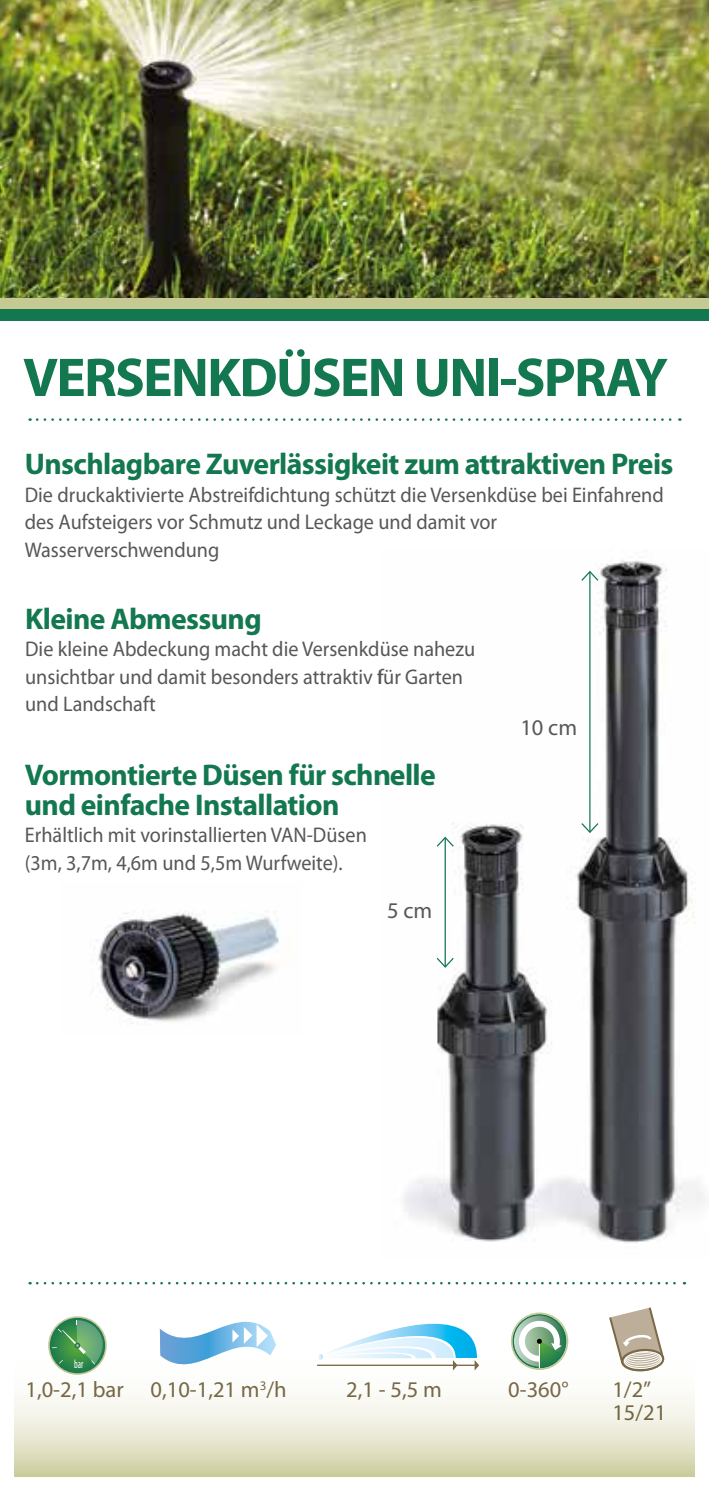
<style>
.page{position:relative;width:709px;height:1489px;background:#fff}
.page>*{position:absolute;margin:0;border:0;box-sizing:border-box;transform-origin:0 0}
.t1{font:700 55px "Myriad Pro";letter-spacing:-.03em;color:#137750}
.t2{font:700 30px/30px "Myriad Pro";letter-spacing:-.02em;color:#137750}
.t3{font:22.5px/22.5px "Myriad Pro";color:#796a49}
.t4{font:22.5px "Myriad Pro";color:#575756}
.t5{font:21.25px/27.5px "Myriad Pro";color:#575756;scale:.95 1}
.t6{font:condensed 12.25px "Myriad Pro";color:#fff;scale:.75 1}
</style>
<div class="page">
<div style="left:0;top:0;width:709px;height:321px;background:#137750"></div>
<div style="left:0;top:0;width:709px;height:308px;background:#c7c993"></div>
<svg style="left:37px;top:418px;width:643px;height:3px"></svg>
<svg style="left:37px;top:1282px;width:648px;height:2px"></svg>
<img style="left:0;top:0;width:709px;height:298px">
<img style="left:404px;top:560px;width:300px;height:683px">
<svg style="left:51px;top:1316px;width:53px;height:17px"></svg>
<svg style="left:512px;top:1312px;width:55px;height:21px"></svg>
<svg style="left:609px;top:1307px;width:49px;height:26px"></svg>
<svg style="left:160px;top:1321px;width:111px;height:12px"></svg>
<svg style="left:381px;top:1323px;width:86px;height:10px"></svg>
<svg style="left:14px;top:1333px;width:680px;height:143px"></svg>
<hr style="left:589px;top:571px;width:1px;height:261px;background:#137750">
<svg style="left:580px;top:570px;width:19px;height:12px"></svg>
<svg style="left:580px;top:821px;width:19px;height:13px"></svg>
<hr style="left:444px;top:837px;width:2px;height:129px;background:#137750">
<svg style="left:435px;top:835px;width:20px;height:13px"></svg>
<svg style="left:435px;top:956px;width:20px;height:12px"></svg>
<img style="left:94px;top:911px;width:185px;height:112px">
<h1 class="t1" style="left:23px;top:341px;width:646px">VERSENKDÜSEN UNI-SPRAY</h1>
<h2 class="t2" style="left:25px;top:448px;width:650px">Unschlagbare Zuverlässigkeit zum attraktiven Preis</h2>
<p class="t5" style="left:25px;top:480px;width:674px">Die druckaktivierte Abstreifdichtung schützt die Versenkdüse bei Einfahrend des Aufsteigers vor Schmutz und Leckage und damit vor<br>Wasserverschwendung</p>
<h2 class="t2" style="left:25px;top:602px;width:238px">Kleine Abmessung</h2>
<p class="t5" style="left:25px;top:635px;width:475px">Die kleine Abdeckung macht die Versenkdüse nahezu unsichtbar und damit besonders attraktiv für Garten und Landschaft</p>
<h2 class="t2" style="left:25px;top:758px;width:412px">Vormontierte Düsen für schnelle und einfache Installation</h2>
<p class="t5" style="left:25px;top:821px;width:361px">Erhältlich mit vorinstallierten VAN-Düsen (3m, 3,7m, 4,6m und 5,5m Wurfweite).</p>
<p class="t4" style="left:387px;top:896px;width:47px">5 cm</p>
<p class="t4" style="left:520px;top:713px;width:58px">10 cm</p>
<p class="t6" style="left:74px;top:1356px;width:14px">bar</p>
<p class="t6" style="left:72px;top:1358px;width:14px">bar</p>
<p class="t3" style="left:26px;top:1377px;width:263px">1,0-2,1 bar 0,10-1,21 m<sup>3</sup>/h</p>
<p class="t3" style="left:508px;top:1377px;width:62px">0-360°</p>
<p class="t3" style="left:612px;top:1377px;width:55px">1/2’’<br>15/21</p>
<p class="t3" style="left:346px;top:1377px;width:97px">2,1 - 5,5 m</p>
</div>
